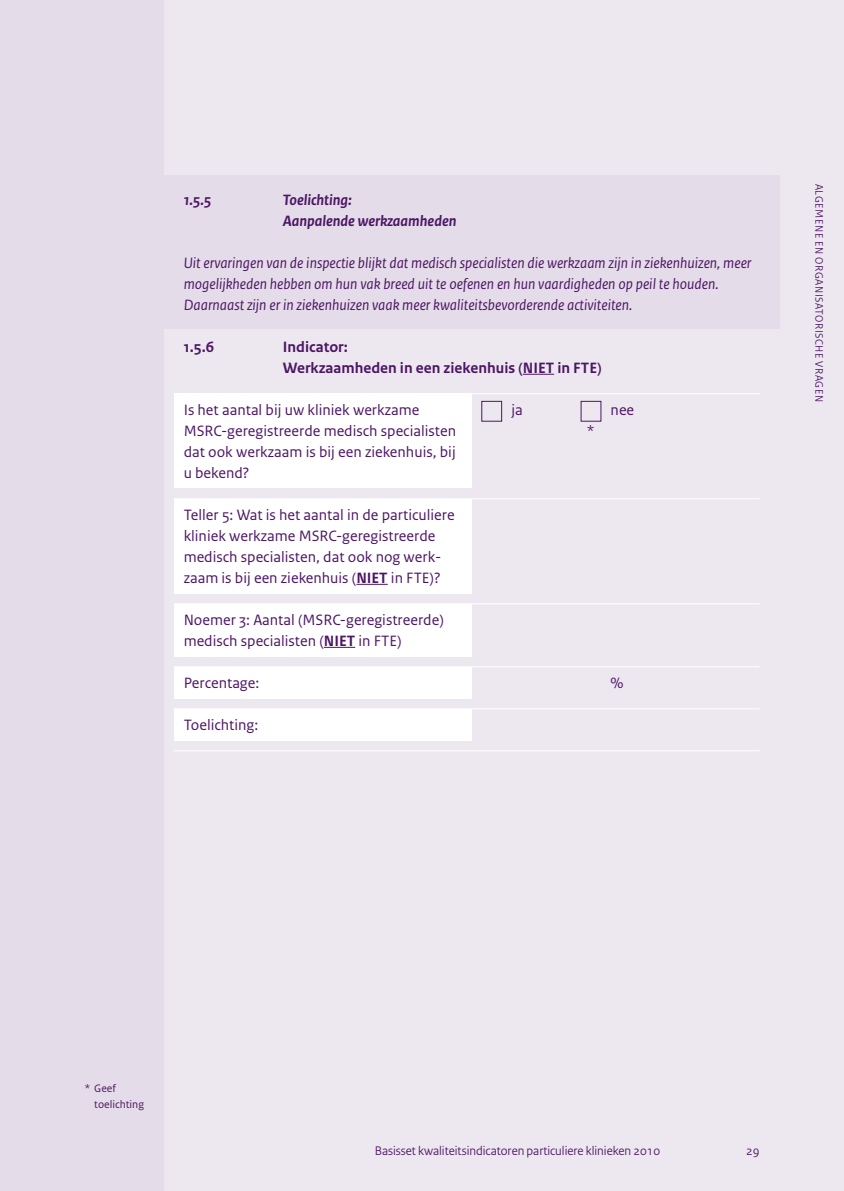
<style>
.page{position:relative;width:844px;height:1191px;background:#fff}
.page>*{position:absolute;margin:0;border:0;box-sizing:border-box;transform-origin:0 0}
.t1{font:15.75px/21px "Rijksoverheid Sans Text";color:#4d1665}
.t2{font:italic 15.75px/21px "Rijksoverheid Sans Text";color:#4d1665}
.t3{font:700 15.75px/21px "Rijksoverheid Sans Text";color:#4d1665}
.t4{font:italic 700 15.75px/21px "Rijksoverheid Sans Text";color:#4d1665}
.t5{font:13.12px "Rijksoverheid Sans";color:#4d1665}
.t6{font:11.38px "Rijksoverheid Sans";letter-spacing:.05em;color:#4d1665}
.t7{font:11.38px/15.8px "Rijksoverheid Sans Text";color:#4d1665}
.s1{font-weight:700}
</style>
<div class="page">
<div style="left:0;top:0;width:843px;height:1191px;background:#ede8f0"></div>
<div style="left:0;top:0;width:164px;height:1191px;background:#e4dce8"></div>
<div style="left:164px;top:175px;width:615px;height:154px;background:#e4dce8"></div>
<div style="left:174px;top:394px;width:297px;height:94px;background:#fff"></div>
<div style="left:174px;top:499px;width:297px;height:94px;background:#fff"></div>
<div style="left:174px;top:604px;width:297px;height:52px;background:#fff"></div>
<div style="left:174px;top:667px;width:297px;height:31px;background:#fff"></div>
<div style="left:174px;top:709px;width:297px;height:31px;background:#fff"></div>
<hr style="left:522px;top:374px;width:32px;height:1px;background:#4d1665">
<hr style="left:356px;top:584px;width:31px;height:1px;background:#4d1665">
<hr style="left:324px;top:647px;width:31px;height:1px;background:#4d1665">
<hr style="left:174px;top:393px;width:585px;height:1px;background:#fff">
<hr style="left:174px;top:498px;width:585px;height:1px;background:#fff">
<hr style="left:174px;top:603px;width:585px;height:1px;background:#fff">
<hr style="left:174px;top:666px;width:585px;height:1px;background:#fff">
<hr style="left:174px;top:708px;width:585px;height:1px;background:#fff">
<hr style="left:174px;top:750px;width:585px;height:1px;background:#fff">
<p class="t4" style="left:184px;top:189px;width:29px">1.5.5</p>
<p class="t4" style="left:283px;top:189px;width:175px">Toelichting:<br>Aanpalende werkzaamheden</p>
<p class="t2" style="left:184px;top:252px;width:569px">Uit ervaringen van de inspectie blijkt dat medisch specialisten die werkzaam zijn in ziekenhuizen, meer mogelijkheden hebben om hun vak breed uit te oefenen en hun vaardigheden op peil te houden.<br>Daarnaast zijn er in ziekenhuizen vaak meer kwaliteitsbevorderende activiteiten.</p>
<p class="t3" style="left:184px;top:336px;width:32px">1.5.6</p>
<p class="t3" style="left:283px;top:336px;width:320px">Indicator:<br>Werkzaamheden in een ziekenhuis (NIET in FTE)</p>
<p class="t1" style="left:184px;top:399px;width:237px">Is het aantal bij uw kliniek werkzame</p>
<p class="t1" style="left:511px;top:399px;width:13px">ja</p>
<p class="t1" style="left:610px;top:399px;width:25px">nee</p>
<p class="t1" style="left:184px;top:420px;width:274px">MSRC-geregistreerde medisch specialisten</p>
<p class="t1" style="left:586px;top:420px;width:10px">*</p>
<p class="t1" style="left:184px;top:441px;width:273px">dat ook werkzaam is bij een ziekenhuis, bij u bekend?</p>
<p class="t1" style="left:184px;top:504px;width:272px">Teller 5: Wat is het aantal in de particuliere kliniek werkzame MSRC-geregistreerde medisch specialisten, dat ook nog werk&shy;zaam is bij een ziekenhuis (<span class="s1">NIET</span> in FTE)?</p>
<p class="t1" style="left:184px;top:609px;width:261px">Noemer 3: Aantal (MSRC-geregistreerde) medisch specialisten (<span class="s1">NIET</span> in FTE)</p>
<p class="t1" style="left:184px;top:672px;width:77px">Percentage:</p>
<p class="t1" style="left:610px;top:672px;width:15px">%</p>
<p class="t1" style="left:184px;top:714px;width:76px">Toelichting:</p>
<p class="t6" style="left:825px;top:184px;width:220px;rotate:90deg">ALGEMENE EN ORGANISATORISCHE VRAGEN</p>
<p class="t7" style="left:94px;top:1080px;width:51px;text-indent:-10px">* Geef toelichting</p>
<p class="t5" style="left:374px;top:1143px;width:287px">Basisset kwaliteitsindicatoren particuliere klinieken 2010</p>
<p class="t5" style="left:746px;top:1143px;width:15px">29</p>
</div>
